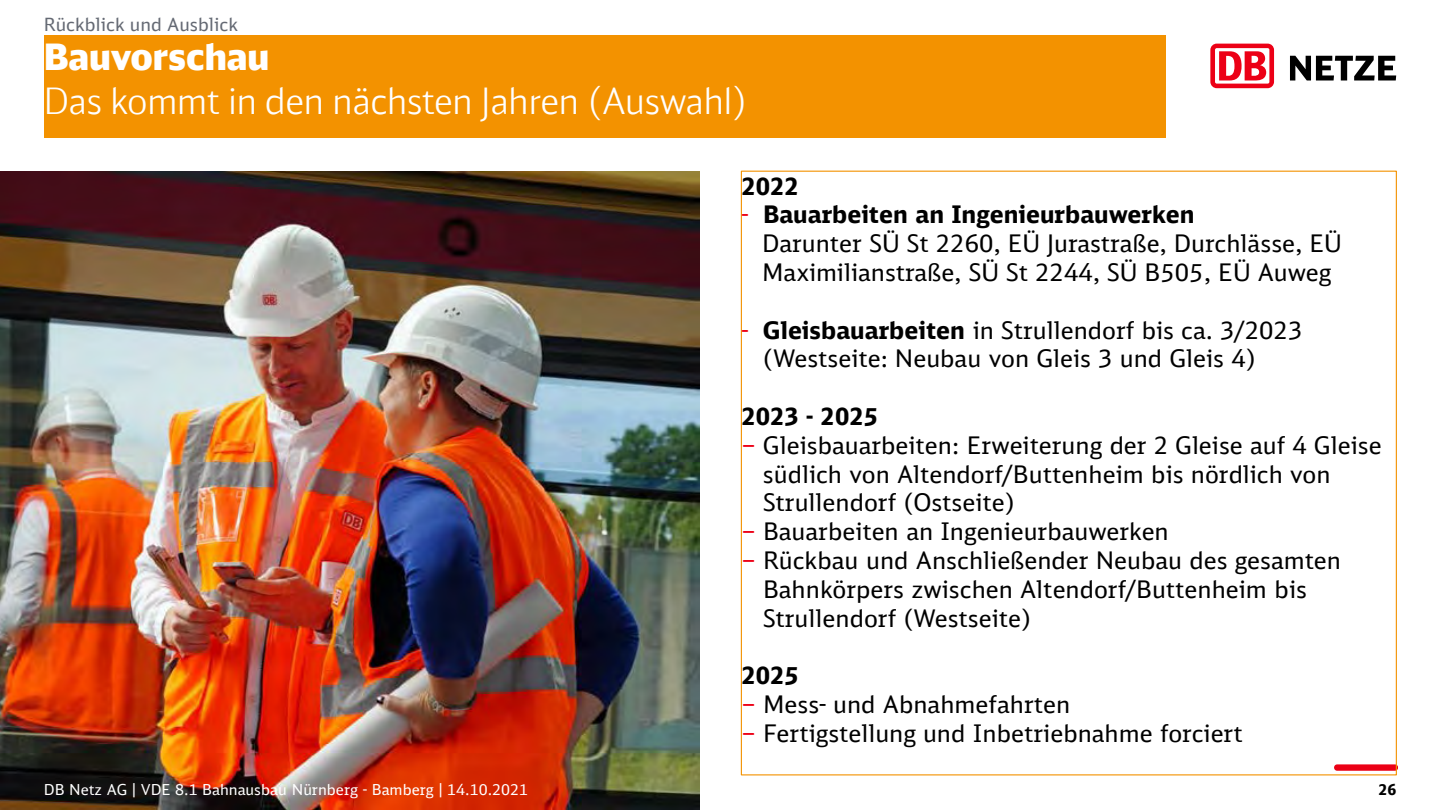
<style>
.page{position:relative;width:1440px;height:810px;background:#fff}
.page>*{position:absolute;margin:0;border:0;box-sizing:border-box;transform-origin:0 0}
.t1{font:300 36px "DB Head";color:#fff}
.t2{font:900 36px "DB Head";color:#fff}
.t3{font:24px/28.8px "DB Sans";color:#000}
.t4{font:700 24px "DB Sans";color:#000}
.t5{font:18px "DB Sans";color:#646973}
.t6{font:15px "DB Sans";color:#fff}
.t7{font:700 15px "DB Sans";color:#000}
.s1{color:#ec0016}
.s2{font-weight:700}
</style>
<div class="page">
<div style="left:1334px;top:764px;width:64px;height:7px;background:#eb0015;border-radius:3px"></div>
<svg style="left:1290px;top:56px;width:106px;height:25px"></svg>
<svg style="left:1210px;top:44px;width:64px;height:44px"></svg>
<img style="left:0;top:171px;width:699px;height:639px">
<div style="left:44px;top:35px;width:1122px;height:102px;background:#f39200"></div>
<p class="t5" style="left:44px;top:13px;width:196px">Rückblick und Ausblick</p>
<h1 class="t2" style="left:44px;top:34px;width:227px">Bauvorschau</h1>
<h1 class="t1" style="left:44px;top:79px;width:705px">Das kommt in den nächsten Jahren (Auswahl)</h1>
<p class="t4" style="left:741px;top:171px;width:59px">2022</p>
<p class="t3" style="left:762px;top:200px;width:581px;text-indent:-21px"><span class="s1">-</span> <span class="s2">Bauarbeiten an Ingenieurbauwerken<br></span>Darunter SÜ St 2260, EÜ Jurastraße, Durchlässe, EÜ<br>Maximilianstraße, SÜ St 2244, SÜ B505, EÜ Auweg</p>
<p class="t3" style="left:763px;top:315px;width:541px;text-indent:-22px"><span class="s1">-</span> <span class="s2">Gleisbauarbeiten</span> in Strullendorf bis ca. 3/2023 (Westseite: Neubau von Gleis 3 und Gleis 4)</p>
<p class="t4" style="left:741px;top:401px;width:138px">2023 - 2025</p>
<p class="t3" style="left:741px;top:430px;width:642px"><span class="s1">‒</span> Gleisbauarbeiten: Erweiterung der 2 Gleise auf 4 Gleise</p>
<p class="t3" style="left:763px;top:459px;width:569px">südlich von Altendorf/Buttenheim bis nördlich von</p>
<p class="t3" style="left:763px;top:488px;width:253px">Strullendorf (Ostseite)</p>
<p class="t3" style="left:741px;top:517px;width:429px"><span class="s1">‒</span> Bauarbeiten an Ingenieurbauwerken</p>
<p class="t3" style="left:741px;top:546px;width:601px"><span class="s1">‒</span> Rückbau und Anschließender Neubau des gesamten</p>
<p class="t3" style="left:763px;top:574px;width:545px">Bahnkörpers zwischen Altendorf/Buttenheim bis</p>
<p class="t3" style="left:763px;top:603px;width:270px">Strullendorf (Westseite)</p>
<p class="t3" style="left:741px;top:661px;width:503px"><span class="s2">2025<br></span><span class="s1">‒</span> Mess- und Abnahmefahrten<br><span class="s1">‒</span> Fertigstellung und Inbetriebnahme forciert</p>
<p class="t6" style="left:44px;top:780px;width:486px">DB Netz AG | VDE 8.1 Bahnausbau Nürnberg - Bamberg | 14.10.2021</p>
<p class="t7" style="left:1378px;top:780px;width:19px">26</p>
</div>
